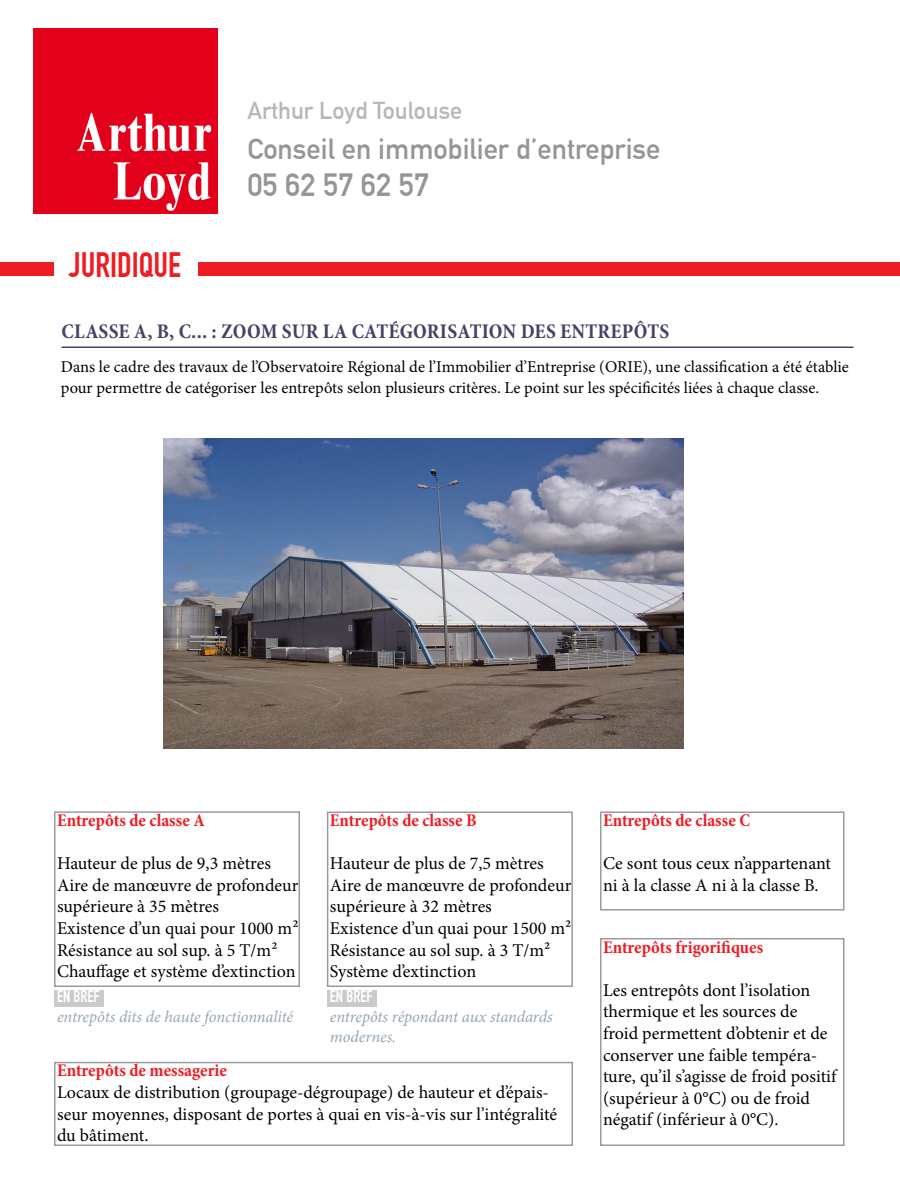
<style>
.page{position:relative;width:900px;height:1200px;background:#fff}
.page>*{position:absolute;margin:0;border:0;box-sizing:border-box;transform-origin:0 0}
.t1{font:700 34.5px "DIN Condensed";color:#ee1d23}
.t2{font:700 31.5px "DIN Alternate";color:#939598}
.t3{font:700 28.5px "DIN Alternate";color:#939598}
.t4{font:700 24px "DIN Alternate";color:#b6b7bb}
.t5{font:700 condensed 21px "Minion Pro";letter-spacing:.01em;color:#484166}
.t6{font:18px/21.6px "Minion Pro";color:#000}
.t7{font:700 condensed 18px "Minion Pro";color:#ee1d23}
.t8{font:16.5px/21.6px "Minion Pro";color:#000}
.t9{font:italic 16.5px/19.8px "Minion Pro";letter-spacing:-.01em;color:#93a9b5}
.t10{font:700 16.5px "DIN Condensed";color:#fff}
</style>
<div class="page">
<img style="left:34px;top:28px;width:184px;height:186px">
<div style="left:198px;top:262px;width:702px;height:14px;background:#ee1d23"></div>
<div style="left:0;top:262px;width:54px;height:14px;background:#ee1d23"></div>
<hr style="left:62px;top:346px;width:792px;height:2px;background:#484166">
<div style="left:600px;top:812px;width:244px;height:98px;border:2px solid #999b9e"></div>
<div style="left:54px;top:811px;width:246px;height:176px;border:2px solid #999b9e"></div>
<div style="left:327px;top:812px;width:246px;height:175px;border:2px solid #999b9e"></div>
<div style="left:54px;top:1062px;width:519px;height:84px;border:2px solid #999b9e"></div>
<div style="left:600px;top:938px;width:244px;height:208px;border:2px solid #999b9e"></div>
<div style="left:54px;top:991px;width:50px;height:16px;background:#c9cacc"></div>
<div style="left:327px;top:991px;width:49px;height:16px;background:#c9cacc"></div>
<img style="left:164px;top:438px;width:520px;height:310px">
<p class="t1" style="left:69px;top:245px;width:113px">JURIDIQUE</p>
<p class="t4" style="left:248px;top:92px;width:216px">Arthur Loyd Toulouse</p>
<p class="t3" style="left:248px;top:127px;width:414px">Conseil en immobilier d’entreprise</p>
<p class="t2" style="left:248px;top:161px;width:183px">05 62 57 62 57</p>
<p class="t5" style="left:62px;top:317px;width:609px">CLASSE A, B, C... : ZOOM SUR LA CATÉGORISATION DES ENTREPÔTS</p>
<p class="t8" style="left:61px;top:356px;width:790px">Dans le cadre des travaux de l’Observatoire Régional de l’Immobilier d’Entreprise (ORIE), une classification a été établie pour permettre de catégoriser les entrepôts selon plusieurs critères. Le point sur les spécificités liées à chaque classe.</p>
<p class="t7" style="left:57px;top:808px;width:149px">Entrepôts de classe A</p>
<p class="t6" style="left:57px;top:853px;width:215px">Hauteur de plus de 9,3 mètres</p>
<p class="t6" style="left:57px;top:874px;width:243px">Aire de manœuvre de profondeur supérieure à 35 mètres</p>
<p class="t6" style="left:57px;top:917px;width:243px">Existence d’un quai pour 1000 m²</p>
<p class="t6" style="left:57px;top:939px;width:222px">Résistance au sol sup. à 5 T/m²</p>
<p class="t6" style="left:57px;top:961px;width:240px">Chauffage et système d’extinction</p>
<p class="t7" style="left:330px;top:808px;width:148px">Entrepôts de classe B</p>
<p class="t6" style="left:330px;top:853px;width:215px">Hauteur de plus de 7,5 mètres</p>
<p class="t6" style="left:330px;top:874px;width:243px">Aire de manœuvre de profondeur supérieure à 32 mètres</p>
<p class="t6" style="left:330px;top:918px;width:243px">Existence d’un quai pour 1500 m²</p>
<p class="t6" style="left:330px;top:939px;width:222px">Résistance au sol sup. à 3 T/m²</p>
<p class="t6" style="left:330px;top:961px;width:148px">Système d’extinction</p>
<p class="t10" style="left:57px;top:987px;width:44px">EN BREF</p>
<p class="t10" style="left:330px;top:987px;width:44px">EN BREF</p>
<p class="t9" style="left:57px;top:1007px;width:238px">entrepôts dits de haute fonctionnalité</p>
<p class="t9" style="left:330px;top:1007px;width:224px">entrepôts répondant aux standards modernes.</p>
<p class="t7" style="left:57px;top:1058px;width:171px">Entrepôts de messagerie</p>
<p class="t6" style="left:57px;top:1082px;width:502px">Locaux de distribution (groupage-dégroupage) de hauteur et d’épais&shy;seur moyennes, disposant de portes à quai en vis-à-vis sur l’intégralité du bâtiment.</p>
<p class="t7" style="left:603px;top:808px;width:148px">Entrepôts de classe C</p>
<p class="t6" style="left:603px;top:853px;width:230px">Ce sont tous ceux n’appartenant ni à la classe A ni à la classe B.</p>
<p class="t7" style="left:603px;top:934px;width:162px">Entrepôts frigorifiques</p>
<p class="t6" style="left:603px;top:979px;width:235px">Les entrepôts dont l’isolation thermique et les sources de froid permettent d’obtenir et de conserver une faible tempéra&shy;ture, qu’il s’agisse de froid positif (supérieur à 0°C) ou de froid négatif (inférieur à 0°C).</p>
</div>
